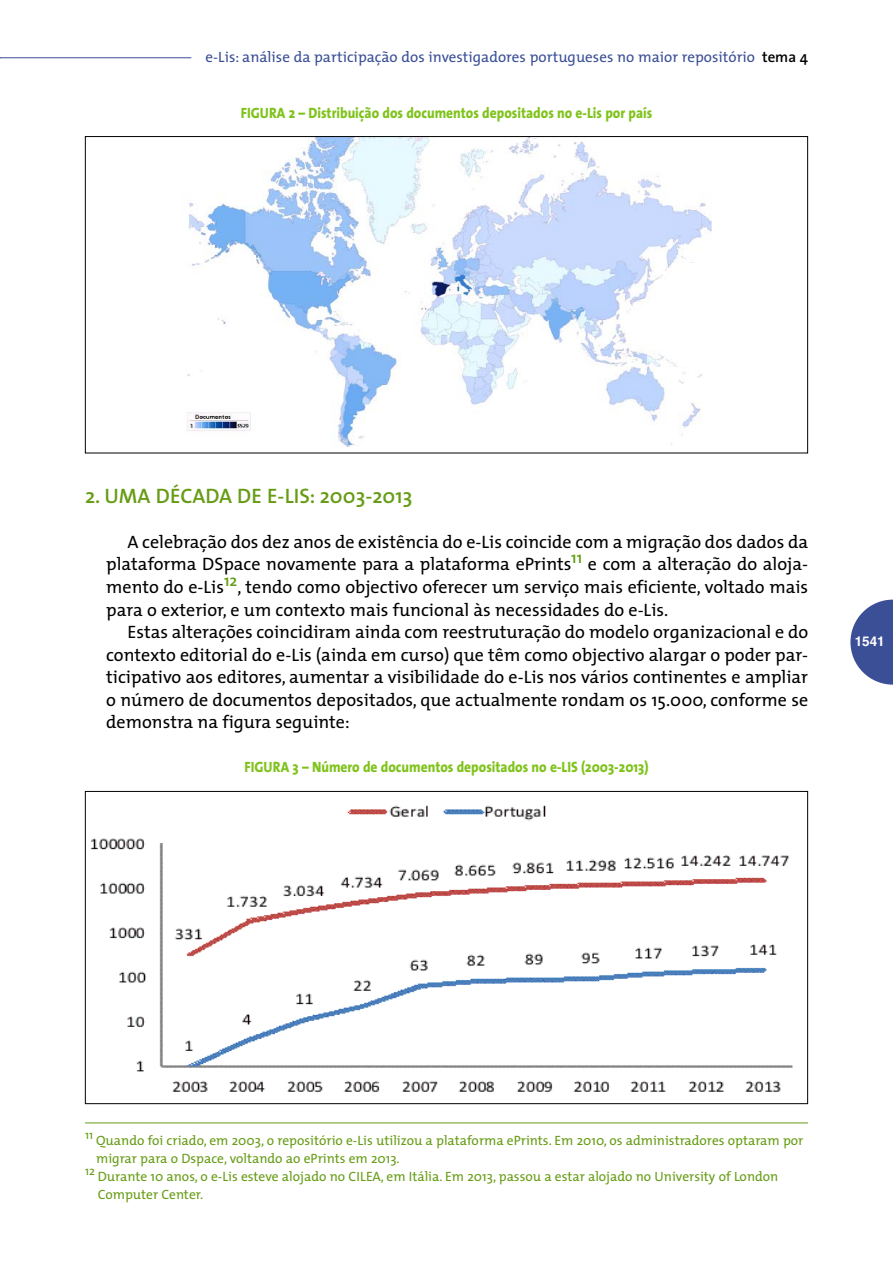
<style>
.page{position:relative;width:893px;height:1263px;background:#fff}
.page>*{position:absolute;margin:0;border:0;box-sizing:border-box;transform-origin:0 0}
.t1{font:600 21px "The Sans";letter-spacing:.005em;color:#679c16}
.t2{font:18px/22.5px "The Mix";color:#000;text-align:justify}
.t3{font:800 15px "The Sans";color:#80c31c;scale:.9 1}
.t4{font:15px "The Mix";letter-spacing:.005em;color:#3a4f96}
.t5{font:13.5px "The Mix";color:#679c16}
.t6{font:700 13.5px "Helvetica";color:#fff}
.s1{font-family:"The Sans";font-weight:600;color:#000}
</style>
<div class="page">
<hr style="left:0;top:57px;width:191px;height:1px;background:#3a4f96">
<svg style="left:850px;top:600px;width:43px;height:85px"></svg>
<img style="left:187px;top:138px;width:524px;height:309px">
<img style="left:91px;top:805px;width:702px;height:288px">
<hr style="left:85px;top:1122px;width:723px;height:1px;background:#679c16">
<p class="t4" style="left:206px;top:52px;width:604px">e-Lis: análise da participação dos investigadores portugueses no maior repositório <span class="s1">tema 4</span></p>
<p class="t3" style="left:241px;top:107px;width:459px">FIGURA 2 – Distribuição dos documentos depositados no e-Lis por país</p>
<p class="t1" style="left:85px;top:488px;width:329px">2. UMA DÉCADA DE E-LIS: 2003-2013</p>
<p class="t2" style="left:106px;top:533px;width:703px;text-indent:21px">A celebração dos dez anos de existência do e-Lis coincide com a migração dos dados da plataforma DSpace novamente para a plataforma ePrints<sup>11</sup> e com a alteração do aloja&shy;mento do e-Lis<sup>12</sup>, tendo como objectivo oferecer um serviço mais eficiente, voltado mais para o exterior, e um contexto mais funcional às necessidades do e-Lis.</p>
<p class="t2" style="left:106px;top:623px;width:703px;text-indent:21px">Estas alterações coincidiram ainda com reestruturação do modelo organizacional e do contexto editorial do e-Lis (ainda em curso) que têm como objectivo alargar o poder par&shy;ticipativo aos editores, aumentar a visibilidade do e-Lis nos vários continentes e ampliar o número de documentos depositados, que actualmente rondam os 15.000, conforme se demonstra na figura seguinte:</p>
<p class="t3" style="left:245px;top:761px;width:450px">FIGURA 3 – Número de documentos depositados no e-LIS (2003-2013)</p>
<p class="t6" style="left:855px;top:633px;width:32px">1541</p>
<p class="t5" style="left:85px;top:1135px;width:720px"><sup>11</sup> Quando foi criado, em 2003, o repositório e-Lis utilizou a plataforma ePrints. Em 2010, os administradores optaram por</p>
<p class="t5" style="left:96px;top:1153px;width:305px">migrar para o Dspace, voltando ao ePrints em 2013.</p>
<p class="t5" style="left:85px;top:1171px;width:695px"><sup>12</sup> Durante 10 anos, o e-Lis esteve alojado no CILEA, em Itália. Em 2013, passou a estar alojado no University of London</p>
<p class="t5" style="left:98px;top:1189px;width:107px">Computer Center.</p>
</div>
